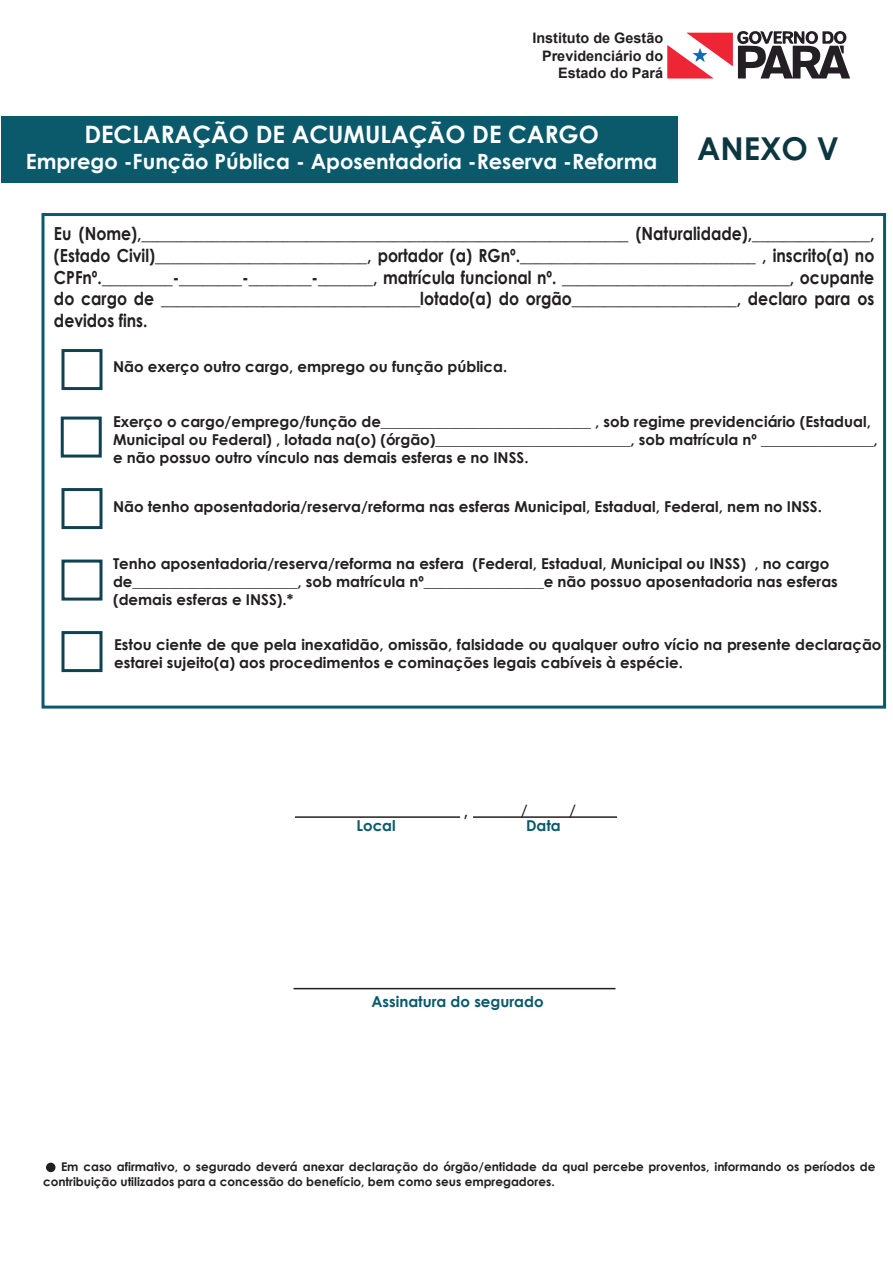
<style>
.page{position:relative;width:893px;height:1263px;background:#fff}
.page>*{position:absolute;margin:0;border:0;box-sizing:border-box;transform-origin:0 0}
.t1{font:700 31.5px "Century Gothic";color:#0c3741}
.t2{font:700 24px "Century Gothic";color:#fff}
.t3{font:700 21px "Century Gothic";color:#fff}
.t4{font:700 18px/21.6px "Century Gothic";color:#231f20;text-align:justify;scale:.87 1}
.t5{font:18px "Myriad Pro";color:#231f20}
.t6{font:700 15px/18px "Century Gothic";color:#231f20}
.t7{font:700 15px "Century Gothic";color:#0a5a6b}
.t8{font:700 14.4px/17.4px "Arial";color:#231f20;text-align:right}
.t9{font:700 12px/14.4px "Century Gothic";color:#231f20}
</style>
<div class="page">
<div style="left:42px;top:213px;width:844px;height:495px;border:3px solid #0a5a6b"></div>
<svg style="left:667px;top:31px;width:183px;height:48px"></svg>
<div style="left:2px;top:116px;width:676px;height:66px;background:#0a5a6b"></div>
<div style="left:62px;top:349px;width:40px;height:41px;border:3px solid #104252"></div>
<div style="left:61px;top:417px;width:41px;height:41px;border:3px solid #104252"></div>
<div style="left:62px;top:488px;width:40px;height:41px;border:3px solid #104252"></div>
<div style="left:62px;top:560px;width:40px;height:40px;border:3px solid #104252"></div>
<div style="left:62px;top:631px;width:40px;height:41px;border:3px solid #104252"></div>
<hr style="left:295px;top:816px;width:165px;height:2px;background:#231f20">
<hr style="left:473px;top:816px;width:144px;height:2px;background:#231f20">
<hr style="left:293px;top:988px;width:323px;height:1px;background:#231f20">
<div style="left:46px;top:1163px;width:10px;height:9px;background:#231f20;border-radius:50%"></div>
<p class="t8" style="left:532px;top:30px;width:132px">Instituto de Gestão<br>Previdenciário do<br>Estado do Pará</p>
<h2 class="t2" style="left:84px;top:116px;width:516px">DECLARAÇÃO DE ACUMULAÇÃO DE CARGO</h2>
<h3 class="t3" style="left:26px;top:145px;width:633px">Emprego -Função Pública - Aposentadoria -Reserva -Reforma</h3>
<h1 class="t1" style="left:697px;top:124px;width:143px">ANEXO V</h1>
<p class="t4" style="left:54px;top:222px;width:944px">Eu (Nome),______________________________________________________________ (Naturalidade),_______________, (Estado Civil)___________________________, portador (a) RGnº.______________________________ , inscrito(a) no CPFnº._________-________-________-_______, matrícula funcional nº. _____________________________, ocupante do cargo de _________________________________lotado(a) do orgão_____________________, declaro para os devidos fins.</p>
<p class="t6" style="left:113px;top:356px;width:396px">Não exerço outro cargo, emprego ou função pública.</p>
<p class="t6" style="left:113px;top:412px;width:766px">Exerço o cargo/emprego/função de____________________________ , sob regime previdenciário (Estadual,<br>Municipal ou Federal) , lotada na(o) (órgão)__________________________, sob matrícula nº _______________, e não possuo outro vínculo nas demais esferas e no INSS.</p>
<p class="t6" style="left:113px;top:497px;width:710px">Não tenho aposentadoria/reserva/reforma nas esferas Municipal, Estadual, Federal, nem no INSS.</p>
<p class="t6" style="left:113px;top:554px;width:726px">Tenho aposentadoria/reserva/reforma na esfera (Federal, Estadual, Municipal ou INSS) , no cargo de______________________, sob matrícula nº________________e não possuo aposentadoria nas esferas (demais esferas e INSS).*</p>
<p class="t6" style="left:114px;top:635px;width:769px">Estou ciente de que pela inexatidão, omissão, falsidade ou qualquer outro vício na presente declaração estarei sujeito(a) aos procedimentos e cominações legais cabíveis à espécie.</p>
<p class="t5" style="left:464px;top:800px;width:5px">,</p>
<p class="t5" style="left:521px;top:800px;width:8px">/</p>
<p class="t5" style="left:569px;top:800px;width:8px">/</p>
<p class="t7" style="left:356px;top:814px;width:41px">Local</p>
<p class="t7" style="left:526px;top:814px;width:36px">Data</p>
<p class="t7" style="left:371px;top:990px;width:174px">Assinatura do segurado</p>
<p class="t9" style="left:43px;top:1159px;width:834px;text-indent:18px">Em caso afirmativo, o segurado deverá anexar declaração do órgão/entidade da qual percebe proventos, informando os períodos de contribuição utilizados para a concessão do benefício, bem como seus empregadores.</p>
</div>
